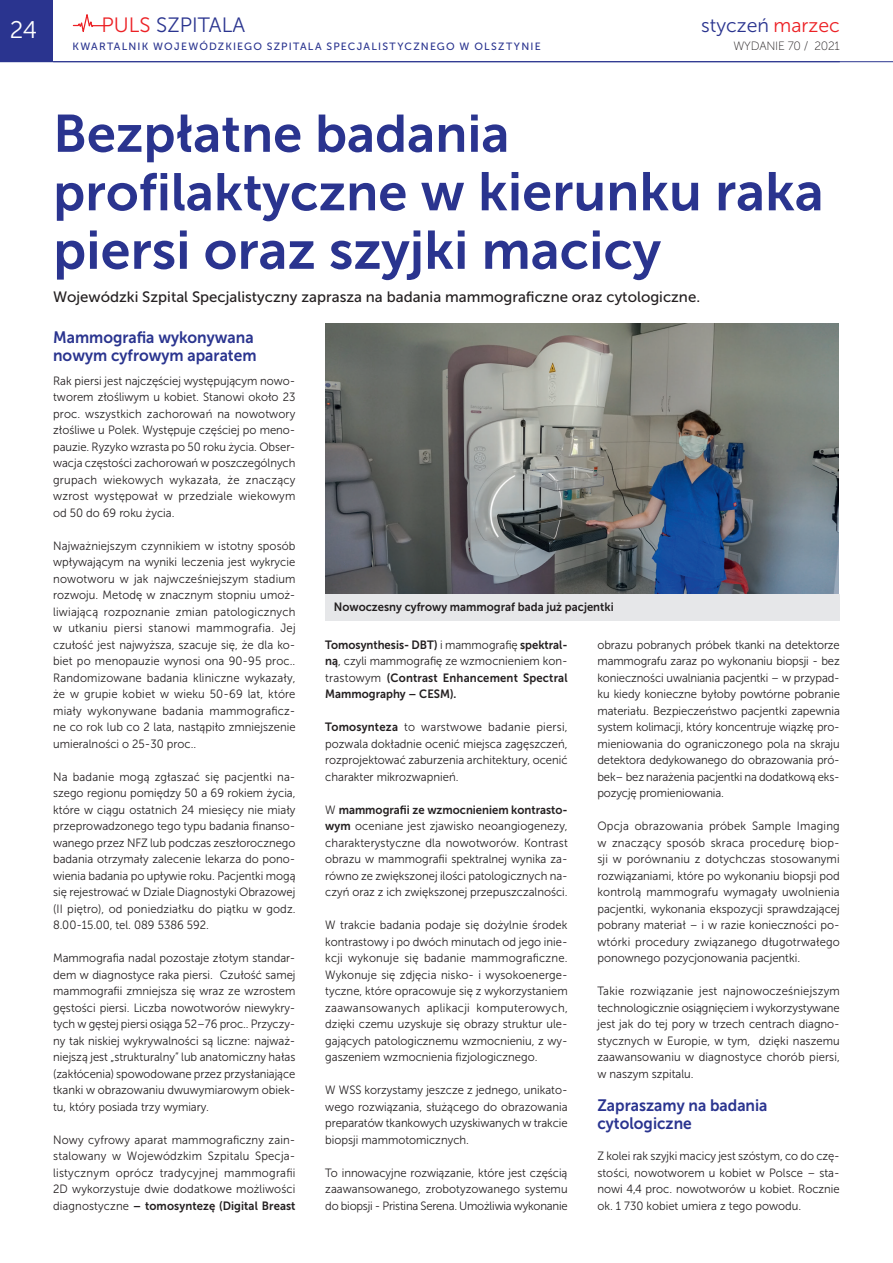
<style>
.page{position:relative;width:893px;height:1263px;background:#fff}
.page>*{position:absolute;margin:0;border:0;box-sizing:border-box;transform-origin:0 0}
.t1{font:54px "Museo Sans 700";color:#2a348f}
.t2{font:52.5px/58.5px "Museo Sans 700";color:#2a348f}
.t3{font:24px "Museo Sans 300";color:#fff}
.t4{font:20.7px "Museo Sans 300";color:#2a348f}
.t5{font:19.5px "Museo Sans 300";color:#2a348f}
.t6{font:16.5px/18px "Museo Sans 700";color:#2a348f;scale:.94 1}
.t7{font:15px "Museo Sans 500";color:#231f20}
.t8{font:12px/16.5px "Museo Sans 300";color:#231f20;text-align:justify;scale:.94 1}
.t9{font:12px/16.5px "Museo Sans 700";color:#231f20;scale:.94 1}
.t10{font:12px "Museo Sans 100";letter-spacing:-.02em;color:#231f20}
.t11{font:10.5px "Museo Sans 500";letter-spacing:.115em;color:#2a348f}
.s1{color:#ec2125}
.s2{font-size:54px}
.s3{font-family:"Museo Sans 300"}
.s4{font-family:"Museo Sans 700"}
</style>
<div class="page">
<div style="left:0;top:0;width:53px;height:62px;background:#2a348f"></div>
<svg style="left:72px;top:14px;width:34px;height:18px"></svg>
<hr style="left:53px;top:61px;width:840px;height:1px;background:#2a348f">
<img style="left:325px;top:324px;width:514px;height:270px">
<div style="left:325px;top:594px;width:514px;height:26px;background:#e6e7e9"></div>
<h3 class="t3" style="left:10px;top:16px;width:29px">24</h3>
<h3 class="t4" style="left:101px;top:14px;width:145px"><span class="s1">PULS</span> SZPITALA</h3>
<p class="t11" style="left:72px;top:41px;width:470px">KWARTALNIK WOJEWÓDZKIEGO SZPITALA SPECJALISTYCZNEGO W OLSZTYNIE</p>
<h3 class="t5" style="left:701px;top:14px;width:140px">styczeń <span class="s1">marzec</span></h3>
<p class="t10" style="left:733px;top:39px;width:108px">WYDANIE 70 / 2021</p>
<h2 class="t2" style="left:53px;top:104px;width:772px">Bezpłatne badania profilaktyczne <span class="s2">w kierunku raka</span></h2>
<h1 class="t1" style="left:53px;top:220px;width:609px">piersi oraz szyjki macicy</h1>
<p class="t7" style="left:53px;top:289px;width:648px">Wojewódzki Szpital Specjalistyczny zaprasza na badania mammograficzne oraz cytologiczne.</p>
<h3 class="t6" style="left:53px;top:329px;width:218px">Mammografia wykonywana nowym cyfrowym aparatem</h3>
<p class="t8" style="left:53px;top:372px;width:259px">Rak piersi jest najczęściej występującym nowo&shy;tworem złośliwym u kobiet. Stanowi około 23 proc. wszystkich zachorowań na nowotwory złośliwe u Polek. Występuje częściej po meno&shy;pauzie. Ryzyko wzrasta po 50 roku życia. Obser&shy;wacja częstości zachorowań w poszczególnych grupach wiekowych wykazała, że znaczący wzrost występował w przedziale wiekowym od 50 do 69 roku życia.</p>
<p class="t8" style="left:53px;top:537px;width:259px">Najważniejszym czynnikiem w istotny sposób wpływającym na wyniki leczenia jest wykrycie nowotworu w jak najwcześniejszym stadium rozwoju. Metodę w znacznym stopniu umoż&shy;liwiającą rozpoznanie zmian patologicznych w utkaniu piersi stanowi mammografia. Jej czułość jest najwyższa, szacuje się, że dla ko&shy;biet po menopauzie wynosi ona 90-95 proc..<br>Randomizowane badania kliniczne wykazały, że w grupie kobiet w wieku 50-69 lat, które miały wykonywane badania mammograficz&shy;ne co rok lub co 2 lata, nastąpiło zmniejszenie umieralności o 25-30 proc..</p>
<p class="t8" style="left:53px;top:768px;width:259px">Na badanie mogą zgłaszać się pacjentki na&shy;szego regionu pomiędzy 50 a 69 rokiem życia, które w ciągu ostatnich 24 miesięcy nie miały przeprowadzonego tego typu badania finanso&shy;wanego przez NFZ lub podczas zeszłorocznego badania otrzymały zalecenie lekarza do pono&shy;wienia badania po upływie roku. Pacjentki mogą się rejestrować w Dziale Diagnostyki Obrazowej (II piętro), od poniedziałku do piątku w godz.<br>8.00-15.00, tel. 089 5386 592.</p>
<p class="t8" style="left:53px;top:950px;width:259px">Mammografia nadal pozostaje złotym standar&shy;dem w diagnostyce raka piersi. Czułość samej mammografii zmniejsza się wraz ze wzrostem gęstości piersi. Liczba nowotworów niewykry&shy;tych w gęstej piersi osiąga 52–76 proc.. Przyczy&shy;ny tak niskiej wykrywalności są liczne: najważ&shy;niejszą jest „strukturalny” lub anatomiczny hałas (zakłócenia) spowodowane przez przysłaniające tkanki w obrazowaniu dwuwymiarowym obiek&shy;tu, który posiada trzy wymiary.</p>
<p class="t8" style="left:53px;top:1131px;width:259px">Nowy cyfrowy aparat mammograficzny zain&shy;stalowany w Wojewódzkim Szpitalu Specja&shy;listycznym oprócz tradycyjnej mammografii 2D wykorzystuje dwie dodatkowe możliwości</p>
<p class="t9" style="left:53px;top:1197px;width:259px"><span class="s3">diagnostyczne</span> – tomosyntezę (Digital Breast</p>
<p class="t9" style="left:334px;top:599px;width:299px">Nowoczesny cyfrowy mammograf bada już pacjentki</p>
<p class="t9" style="left:325px;top:636px;width:259px">Tomosynthesis- DBT) <span class="s3">i mammografię</span> spektral-</p>
<p class="t8" style="left:325px;top:653px;width:259px"><span class="s4">ną</span>, czyli mammografię ze wzmocnieniem kon-</p>
<p class="t9" style="left:325px;top:669px;width:259px"><span class="s3">trastowym</span> (Contrast Enhancement Spectral<br>Mammography – CESM).</p>
<p class="t8" style="left:325px;top:719px;width:259px"><span class="s4">Tomosynteza</span> to warstwowe badanie piersi, pozwala dokładnie ocenić miejsca zagęszczeń, rozprojektować zaburzenia architektury, ocenić charakter mikrozwapnień.</p>
<p class="t9" style="left:325px;top:801px;width:259px"><span class="s3">W</span> mammografii ze wzmocnieniem kontrasto-</p>
<p class="t8" style="left:325px;top:818px;width:259px"><span class="s4">wym</span> oceniane jest zjawisko neoangiogenezy, charakterystyczne dla nowotworów. Kontrast obrazu w mammografii spektralnej wynika za&shy;równo ze zwiększonej ilości patologicznych na&shy;czyń oraz z ich zwiększonej przepuszczalności.</p>
<p class="t8" style="left:325px;top:917px;width:259px">W trakcie badania podaje się dożylnie środek kontrastowy i po dwóch minutach od jego inie&shy;kcji wykonuje się badanie mammograficzne.<br>Wykonuje się zdjęcia nisko- i wysokoenerge&shy;tyczne, które opracowuje się z wykorzystaniem zaawansowanych aplikacji komputerowych, dzięki czemu uzyskuje się obrazy struktur ule&shy;gających patologicznemu wzmocnieniu, z wy&shy;gaszeniem wzmocnienia fizjologicznego.</p>
<p class="t8" style="left:325px;top:1082px;width:259px">W WSS korzystamy jeszcze z jednego, unikato&shy;wego rozwiązania, służącego do obrazowania preparatów tkankowych uzyskiwanych w trakcie biopsji mammotomicznych.</p>
<p class="t8" style="left:325px;top:1164px;width:259px">To innowacyjne rozwiązanie, które jest częścią zaawansowanego, zrobotyzowanego systemu do biopsji - Pristina Serena. Umożliwia wykonanie</p>
<p class="t8" style="left:597px;top:636px;width:260px">obrazu pobranych próbek tkanki na detektorze mammografu zaraz po wykonaniu biopsji - bez konieczności uwalniania pacjentki – w przypad&shy;ku kiedy konieczne byłoby powtórne pobranie materiału. Bezpieczeństwo pacjentki zapewnia system kolimacji, który koncentruje wiązkę pro&shy;mieniowania do ograniczonego pola na skraju detektora dedykowanego do obrazowania pró&shy;bek– bez narażenia pacjentki na dodatkową eks&shy;pozycję promieniowania.</p>
<p class="t8" style="left:597px;top:818px;width:259px">Opcja obrazowania próbek Sample Imaging w znaczący sposób skraca procedurę biop&shy;sji w porównaniu z dotychczas stosowanymi rozwiązaniami, które po wykonaniu biopsji pod kontrolą mammografu wymagały uwolnienia pacjentki, wykonania ekspozycji sprawdzającej pobrany materiał – i w razie konieczności po&shy;wtórki procedury związanego długotrwałego ponownego pozycjonowania pacjentki.</p>
<p class="t8" style="left:597px;top:983px;width:259px">Takie rozwiązanie jest najnowocześniejszym technologicznie osiągnięciem i wykorzystywane jest jak do tej pory w trzech centrach diagno&shy;stycznych w Europie, w tym, dzięki naszemu zaawansowaniu w diagnostyce chorób piersi, w naszym szpitalu.</p>
<h3 class="t6" style="left:597px;top:1096px;width:182px">Zapraszamy na badania cytologiczne</h3>
<p class="t8" style="left:597px;top:1148px;width:259px">Z kolei rak szyjki macicy jest szóstym, co do czę&shy;stości, nowotworem u kobiet w Polsce – sta&shy;nowi 4,4 proc. nowotworów u kobiet. Rocznie ok. 1 730 kobiet umiera z tego powodu.</p>
</div>
